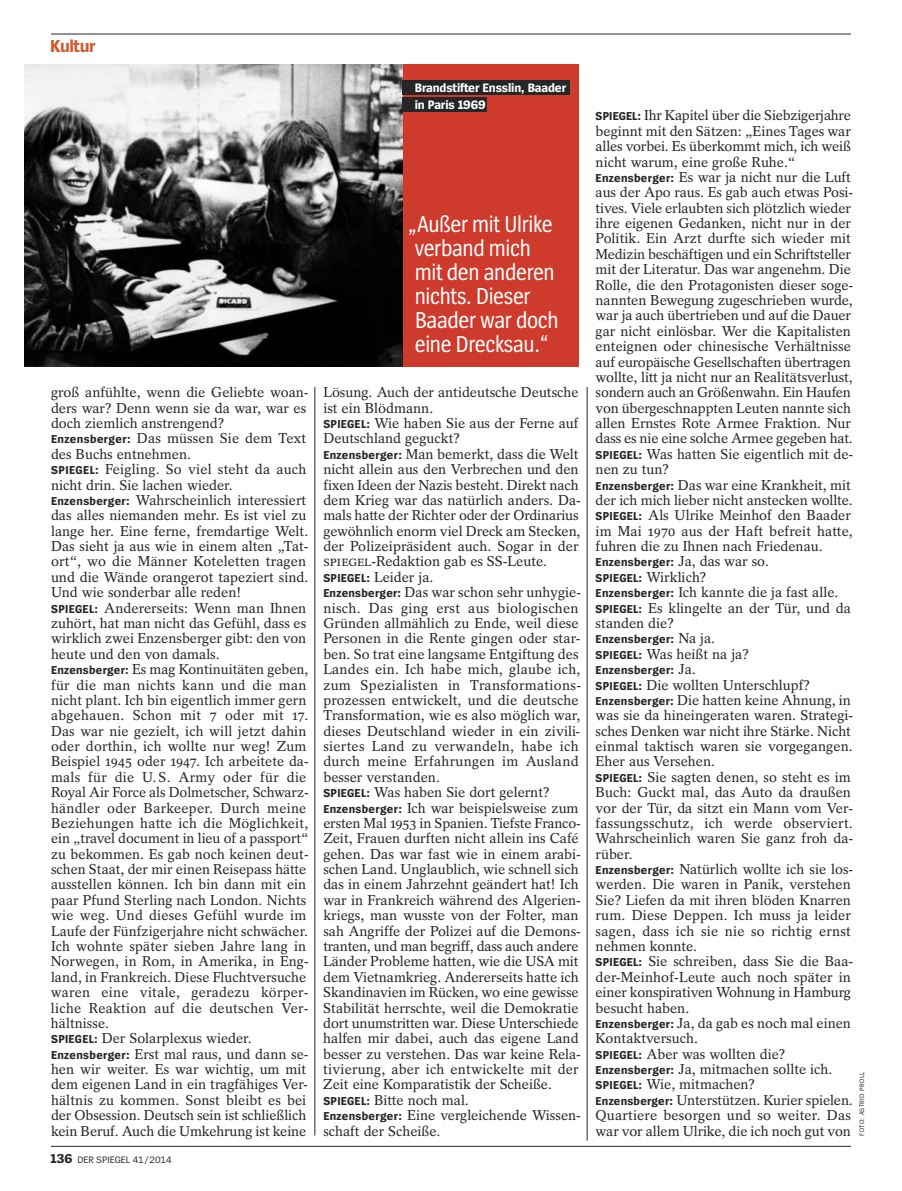
<style>
.page{position:relative;width:902px;height:1191px;background:#fff}
.page>*{position:absolute;margin:0;border:0;box-sizing:border-box;transform-origin:0 0}
.t1{font:24px/24px "Spiegel Sans Cd";letter-spacing:-.015em;color:#fff}
.t2{font:700 18px "Spiegel Sans";letter-spacing:-.025em;color:#d3592c}
.t3{font:14.25px/15.3px "Spiegel Serif";color:#272627}
.t4{font:700 12.75px/16.5px "Spiegel Sans";letter-spacing:-.01em;color:#fff}
.t5{font:700 12px "Spiegel Sans";letter-spacing:.025em;color:#272627}
.t6{font:9.75px "Spiegel Sans";letter-spacing:-.005em;color:#272627}
.t7{font:6.75px "Spiegel Sans";letter-spacing:.05em;color:#272627}
.s1{font-family:"Spiegel Sans";font-weight:700;font-size:12px}
.s2{font-weight:700;font-size:13.5px}
.s3{font-size:14.1px}
.s4{font-family:"Spiegel Serif";font-weight:400;font-size:14.25px}
</style>
<div class="page">
<hr style="left:51px;top:34px;width:799px;height:1px;background:#272627">
<hr style="left:51px;top:1146px;width:799px;height:1px;background:#272627">
<hr style="left:587px;top:387px;width:1px;height:753px;background:#272627">
<div style="left:402px;top:64px;width:176px;height:302px;background:#ce3a2b"></div>
<img style="left:25px;top:64px;width:377px;height:302px">
<div style="left:402px;top:81px;width:167px;height:14px;background:#272627"></div>
<div style="left:402px;top:98px;width:85px;height:14px;background:#272627"></div>
<hr style="left:314px;top:387px;width:1px;height:748px;background:#272627">
<p class="t2" style="left:50px;top:39px;width:47px">Kultur</p>
<p class="t4" style="left:415px;top:81px;width:153px">Brandstifter Ensslin, Baader in Paris 1969</p>
<p class="t3" style="left:51px;top:386px;width:259px">groß anfühlte, wenn die Geliebte woan&shy;ders war? Denn wenn sie da war, war es doch ziemlich anstrengend?<br><span class="s1">Enzensberger:</span> Das müssen Sie dem Text des Buchs entnehmen.<br><span class="s1">SPIEGEL:</span> Feigling. So viel steht da auch nicht drin. Sie lachen wieder.<br><span class="s1">Enzensberger:</span> Wahrscheinlich interessiert das alles niemanden mehr. Es ist viel zu lange her. Eine ferne, fremdartige Welt.<br>Das sieht ja aus wie in einem alten „Tat&shy;ort“, wo die Männer Koteletten tragen und die Wände orangerot tapeziert sind.<br>Und wie sonderbar alle reden!<br><span class="s1">SPIEGEL:</span> Andererseits: Wenn man Ihnen zuhört, hat man nicht das Gefühl, dass es wirklich zwei Enzensberger gibt: den von heute und den von damals.<br><span class="s1">Enzensberger:</span> Es mag Kontinuitäten geben, für die man nichts kann und die man nicht plant. Ich bin eigentlich immer gern abgehauen. Schon mit 7 oder mit 17.<br>Das war nie gezielt, ich will jetzt dahin oder dorthin, ich wollte nur weg! Zum Beispiel 1945 oder 1947. Ich arbeitete da&shy;mals für die U. S. Army oder für die Royal Air Force als Dolmetscher, Schwarz&shy;händler oder Barkeeper. Durch meine Beziehungen hatte ich die Möglichkeit, ein „travel document in lieu of a passport“ zu bekommen. Es gab noch keinen deut&shy;schen Staat, der mir einen Reisepass hätte ausstellen können. Ich bin dann mit ein paar Pfund Sterling nach London. Nichts wie weg. Und dieses Gefühl wurde im Laufe der Fünfzigerjahre nicht schwächer.<br>Ich wohnte später sieben Jahre lang in Norwegen, in Rom, in Amerika, in Eng&shy;land, in Frankreich. Diese Fluchtversuche waren eine vitale, geradezu körper&shy;liche Reaktion auf die deutschen Ver&shy;hältnisse.<br><span class="s1">SPIEGEL:</span> Der Solarplexus wieder.<br><span class="s1">Enzensberger:</span> Erst mal raus, und dann se&shy;hen wir weiter. Es war wichtig, um mit dem eigenen Land in ein tragfähiges Ver&shy;hältnis zu kommen. Sonst bleibt es bei der Obsession. Deutsch sein ist schließlich kein Beruf. Auch die Umkehrung ist keine</p>
<p class="t6" style="left:51px;top:1156px;width:122px"><span class="s2">136</span> DER SPIEGEL 41/2014</p>
<h1 class="t1" style="left:408px;top:213px;width:152px">„Außer mit Ulrike verband mich<br>mit den anderen nichts. Dieser<br>Baader war doch eine Drecksau.“</h1>
<p class="t3" style="left:323px;top:386px;width:259px">Lösung. Auch der antideutsche Deutsche ist ein Blödmann.<br><span class="s1">SPIEGEL:</span> Wie haben Sie aus der Ferne auf Deutschland geguckt?<br><span class="s1">Enzensberger:</span> Man bemerkt, dass die Welt nicht allein aus den Verbrechen und den fixen Ideen der Nazis besteht. Direkt nach dem Krieg war das natürlich anders. Da&shy;mals hatte der Richter oder der Ordinarius gewöhnlich enorm viel Dreck am Stecken, der Polizeipräsident auch. Sogar in der <span class="s3">SPIEGEL</span>-Redaktion gab es SS-Leute.<br><span class="s1">SPIEGEL:</span> Leider ja.<br><span class="s1">Enzensberger:</span> Das war schon sehr unhygie&shy;nisch. Das ging erst aus biologischen Gründen allmählich zu Ende, weil diese Personen in die Rente gingen oder star&shy;ben. So trat eine langsame Entgiftung des Landes ein. Ich habe mich, glaube ich, zum Spezialisten in Transformations&shy;prozessen entwickelt, und die deutsche Transformation, wie es also möglich war, dieses Deutschland wieder in ein zivili&shy;siertes Land zu verwandeln, habe ich durch meine Erfahrungen im Ausland besser verstanden.<br><span class="s1">SPIEGEL:</span> Was haben Sie dort gelernt?<br><span class="s1">Enzensberger:</span> Ich war beispielsweise zum ersten Mal 1953 in Spanien. Tiefste Franco-Zeit, Frauen durften nicht allein ins Café gehen. Das war fast wie in einem arabi&shy;schen Land. Unglaublich, wie schnell sich das in einem Jahrzehnt geändert hat! Ich war in Frankreich während des Algerien&shy;kriegs, man wusste von der Folter, man sah Angriffe der Polizei auf die Demons&shy;tranten, und man begriff, dass auch andere Länder Probleme hatten, wie die USA mit dem Vietnamkrieg. Andererseits hatte ich Skandinavien im Rücken, wo eine gewisse Stabilität herrschte, weil die Demokratie dort unumstritten war. Diese Unterschiede halfen mir dabei, auch das eigene Land besser zu verstehen. Das war keine Rela&shy;tivierung, aber ich entwickelte mit der Zeit eine Komparatistik der Scheiße.<br><span class="s1">SPIEGEL:</span> Bitte noch mal.<br><span class="s1">Enzensberger:</span> Eine vergleichende Wissen&shy;schaft der Scheiße.</p>
<p class="t3" style="left:595px;top:109px;width:259px"><span class="s1">SPIEGEL:</span> Ihr Kapitel über die Siebzigerjahre beginnt mit den Sätzen: „Eines Tages war alles vorbei. Es überkommt mich, ich weiß nicht warum, eine große Ruhe.“ <span class="s1">Enzensberger:</span> Es war ja nicht nur die Luft aus der Apo raus. Es gab auch etwas Posi&shy;tives. Viele erlaubten sich plötzlich wieder ihre eigenen Gedanken, nicht nur in der Politik. Ein Arzt durfte sich wieder mit Medizin beschäftigen und ein Schriftsteller mit der Literatur. Das war angenehm. Die Rolle, die den Protagonisten dieser soge&shy;nannten Bewegung zugeschrieben wurde, war ja auch übertrieben und auf die Dauer gar nicht einlösbar. Wer die Kapitalisten enteignen oder chinesische Verhältnisse auf europäische Gesellschaften übertragen wollte, litt ja nicht nur an Realitätsverlust, sondern auch an Größenwahn. Ein Haufen von übergeschnappten Leuten nannte sich allen Ernstes Rote Armee Fraktion. Nur dass es nie eine solche Armee gegeben hat.<br><span class="s1">SPIEGEL:</span> Was hatten Sie eigentlich mit de&shy;nen zu tun?<br><span class="s1">Enzensberger:</span> Das war eine Krankheit, mit der ich mich lieber nicht anstecken wollte.<br><span class="s1">SPIEGEL:</span> Als Ulrike Meinhof den Baader im Mai 1970 aus der Haft befreit hatte, fuhren die zu Ihnen nach Friedenau.</p>
<p class="t5" style="left:595px;top:558px;width:175px">Enzensberger: <span class="s4">Ja, das war so.</span></p>
<p class="t3" style="left:595px;top:571px;width:257px"><span class="s1">SPIEGEL:</span> Wirklich?<br><span class="s1">Enzensberger:</span> Ich kannte die ja fast alle.<br><span class="s1">SPIEGEL:</span> Es klingelte an der Tür, und da standen die?</p>
<p class="t5" style="left:595px;top:635px;width:121px">Enzensberger: <span class="s4">Na ja.</span></p>
<p class="t3" style="left:595px;top:647px;width:154px"><span class="s1">SPIEGEL:</span> Was heißt na ja?</p>
<p class="t5" style="left:595px;top:666px;width:102px">Enzensberger: <span class="s4">Ja.</span></p>
<p class="t3" style="left:595px;top:678px;width:259px"><span class="s1">SPIEGEL:</span> Die wollten Unterschlupf?<br><span class="s1">Enzensberger:</span> Die hatten keine Ahnung, in was sie da hineingeraten waren. Strategi&shy;sches Denken war nicht ihre Stärke. Nicht einmal taktisch waren sie vorgegangen.<br>Eher aus Versehen.<br><span class="s1">SPIEGEL:</span> Sie sagten denen, so steht es im Buch: Guckt mal, das Auto da draußen vor der Tür, da sitzt ein Mann vom Ver&shy;fassungsschutz, ich werde observiert.<br>Wahrscheinlich waren Sie ganz froh da&shy;rüber.<br><span class="s1">Enzensberger:</span> Natürlich wollte ich sie los&shy;werden. Die waren in Panik, verstehen Sie? Liefen da mit ihren blöden Knarren rum. Diese Deppen. Ich muss ja leider sagen, dass ich sie nie so richtig ernst nehmen konnte.<br><span class="s1">SPIEGEL:</span> Sie schreiben, dass Sie die Baa&shy;der-Meinhof-Leute auch noch später in einer konspirativen Wohnung in Hamburg besucht haben.<br><span class="s1">Enzensberger:</span> Ja, da gab es noch mal einen Kontaktversuch.<br><span class="s1">SPIEGEL:</span> Aber was wollten die?<br><span class="s1">Enzensberger:</span> Ja, mitmachen sollte ich.<br><span class="s1">SPIEGEL:</span> Wie, mitmachen?<br><span class="s1">Enzensberger:</span> Unterstützen. Kurier spielen.<br>Quartiere besorgen und so weiter. Das war vor allem Ulrike, die ich noch gut von</p>
<p class="t7" style="left:859px;top:1135px;width:65px;rotate:-90deg">FOTO: ASTRID PROLL</p>
</div>
